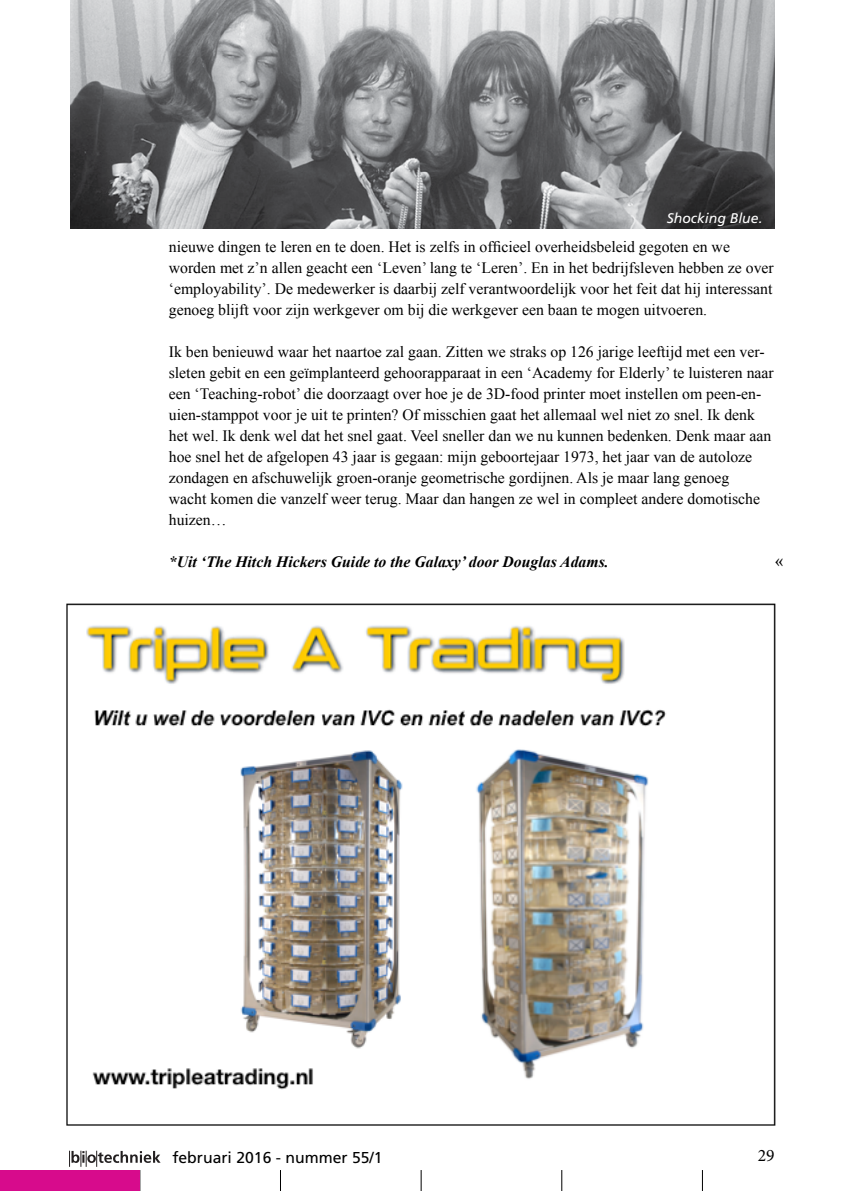
<style>
.page{position:relative;width:844px;height:1191px;background:#fff}
.page>*{position:absolute;margin:0;border:0;box-sizing:border-box;transform-origin:0 0}
.t1{font:21px "Minion Pro";color:#000}
.t2{font:17.5px "Minion Pro";color:#000}
.t3{font:15.75px/21px "Times New Roman";color:#000}
.t4{font:italic 700 15.75px "Times New Roman";color:#000}
.t5{font:15.75px "Frutiger";color:#000}
.t6{font:italic 14px "Frutiger";color:#fff}
</style>
<div class="page">
<svg style="left:280px;top:1170px;width:1px;height:21px"></svg>
<svg style="left:420px;top:1170px;width:1px;height:21px"></svg>
<svg style="left:561px;top:1170px;width:1px;height:21px"></svg>
<svg style="left:701px;top:1170px;width:1px;height:21px"></svg>
<svg style="left:69px;top:1150px;width:91px;height:41px"></svg>
<div style="left:0;top:1170px;width:140px;height:21px;background:#d70b8c"></div>
<img style="left:70px;top:0;width:704px;height:228px">
<img style="left:66px;top:603px;width:710px;height:523px">
<p class="t6" style="left:666px;top:210px;width:97px">Shocking Blue.</p>
<p class="t3" style="left:169px;top:236px;width:606px">nieuwe dingen te leren en te doen. Het is zelfs in officieel overheidsbeleid gegoten en we worden met z’n allen geacht een ‘Leven’ lang te ‘Leren’. En in het bedrijfsleven hebben ze over ‘employability’. De medewerker is daarbij zelf verantwoordelijk voor het feit dat hij interessant genoeg blijft voor zijn werkgever om bij die werkgever een baan te mogen uitvoeren.</p>
<p class="t3" style="left:169px;top:341px;width:606px">Ik ben benieuwd waar het naartoe zal gaan. Zitten we straks op 126 jarige leeftijd met een ver&shy;sleten gebit en een geïmplanteerd gehoorapparaat in een ‘Academy for Elderly’ te luisteren naar een ‘Teaching-robot’ die doorzaagt over hoe je de 3D-food printer moet instellen om peen-en&shy;uien-stamppot voor je uit te printen? Of misschien gaat het allemaal wel niet zo snel. Ik denk het wel. Ik denk wel dat het snel gaat. Veel sneller dan we nu kunnen bedenken. Denk maar aan hoe snel het de afgelopen 43 jaar is gegaan: mijn geboortejaar 1973, het jaar van de autoloze zondagen en afschuwelijk groen-oranje geometrische gordijnen. Als je maar lang genoeg<br>wacht komen die vanzelf weer terug. Maar dan hangen ze wel in compleet andere domotische huizen…</p>
<p class="t4" style="left:169px;top:551px;width:441px">*Uit ‘The Hitch Hickers Guide to the Galaxy’ door Douglas Adams.</p>
<h1 class="t1" style="left:774px;top:546px;width:11px">«</h1>
<p class="t5" style="left:172px;top:1148px;width:212px">februari 2016 - nummer 55/1</p>
<p class="t2" style="left:757px;top:1143px;width:18px">29</p>
</div>
